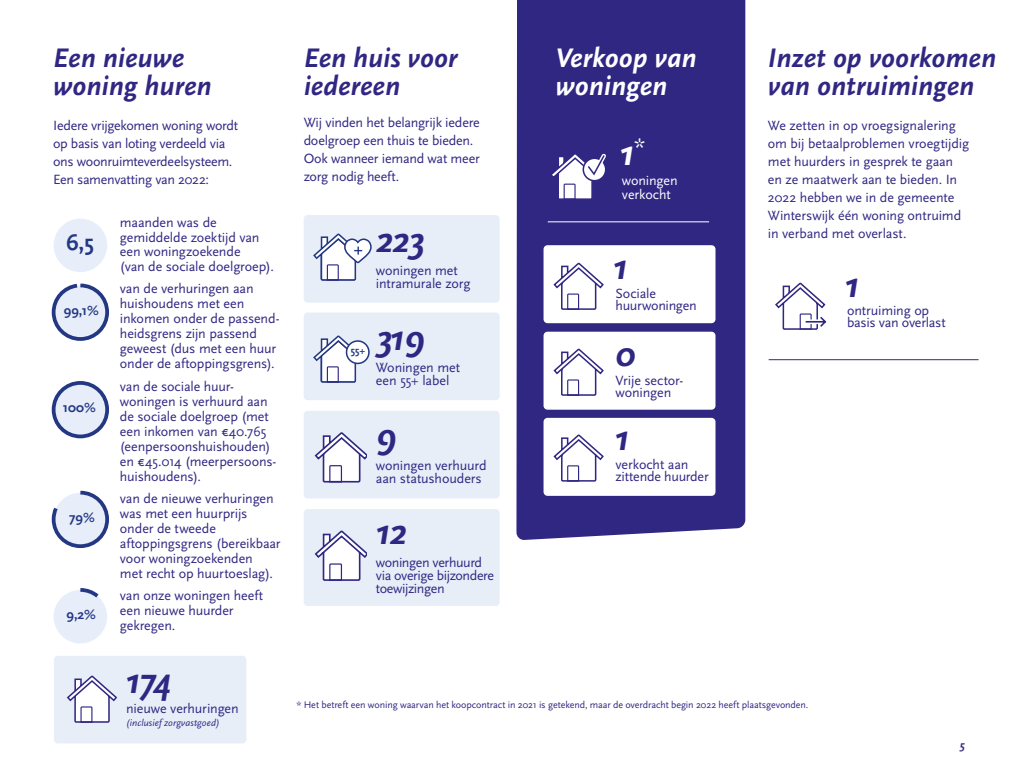
<style>
.page{position:relative;width:1024px;height:768px;background:#fff}
.page>*{position:absolute;margin:0;border:0;box-sizing:border-box;transform-origin:0 0}
.t1{font:italic 700 38px "Scala Sans Pro";letter-spacing:-.005em;color:#302783}
.t2{font:italic 700 38px "Scala Sans Pro";color:#fff}
.t3{font:italic 700 28px/28px "Scala Sans Pro";color:#302783}
.t4{font:italic 700 28px/28px "Scala Sans Pro";color:#fff}
.t5{font:700 23px "Scala Sans Pro";color:#233783}
.t6{font:14px/15px "Scala Sans Pro";letter-spacing:-.01em;color:#302783}
.t7{font:14px/13px "Scala Sans Pro";letter-spacing:-.03em;color:#302783}
.t8{font:14px/14px "Scala Sans Pro";letter-spacing:-.01em;color:#fff}
.t9{font:700 13.8px "Scala Sans Pro";color:#233783}
.t10{font:italic 700 12px "Scala Sans Pro";color:#302783}
.t11{font:700 10.5px "Scala Sans Pro";color:#233783}
.t12{font:10px "Scala Sans Pro";letter-spacing:-.01em;color:#302783}
.t13{font:italic 10px "Scala Sans Pro";letter-spacing:.005em;color:#302783}
</style>
<div class="page">
<div style="left:516px;top:0;width:229px;height:540px;background:#302783"></div>
<hr style="left:548px;top:221px;width:161px;height:1px;background:#fff">
<div style="left:544px;top:245px;width:172px;height:78px;background:#fff;border-radius:4px"></div>
<div style="left:544px;top:332px;width:172px;height:78px;background:#fff;border-radius:4px"></div>
<svg style="left:553px;top:262px;width:51px;height:48px"></svg>
<svg style="left:553px;top:348px;width:51px;height:48px"></svg>
<div style="left:544px;top:418px;width:172px;height:78px;background:#fff;border-radius:4px"></div>
<svg style="left:553px;top:434px;width:51px;height:48px"></svg>
<svg style="left:549px;top:150px;width:61px;height:51px"></svg>
<hr style="left:769px;top:359px;width:210px;height:1px;background:#302783">
<div style="left:54px;top:656px;width:192px;height:87px;background:#e8eef8;border-radius:4px"></div>
<svg style="left:67px;top:675px;width:50px;height:48px"></svg>
<div style="left:54px;top:219px;width:53px;height:53px;background:#e7eef9;border-radius:50%"></div>
<svg style="left:51px;top:283px;width:58px;height:58px"></svg>
<div style="left:54px;top:383px;width:53px;height:53px;background:#e7eef9;border-radius:50%"></div>
<div style="left:52px;top:381px;width:57px;height:57px;border:4px solid #233783;border-radius:50%"></div>
<svg style="left:51px;top:490px;width:58px;height:59px"></svg>
<div style="left:304px;top:215px;width:196px;height:88px;background:#e8eef8;border-radius:4px"></div>
<div style="left:304px;top:313px;width:196px;height:87px;background:#e8eef8;border-radius:4px"></div>
<svg style="left:313px;top:233px;width:59px;height:48px"></svg>
<svg style="left:313px;top:335px;width:52px;height:48px"></svg>
<div style="left:347px;top:341px;width:22px;height:22px;background:#fff;border-radius:50%"></div>
<div style="left:346px;top:340px;width:24px;height:24px;border:2px solid #233783;border-radius:50%"></div>
<div style="left:304px;top:411px;width:196px;height:87px;background:#e8eef8;border-radius:4px"></div>
<svg style="left:314px;top:432px;width:53px;height:51px"></svg>
<div style="left:304px;top:509px;width:196px;height:97px;background:#e8eef8;border-radius:4px"></div>
<svg style="left:314px;top:530px;width:53px;height:51px"></svg>
<svg style="left:775px;top:282px;width:52px;height:48px"></svg>
<div style="left:54px;top:590px;width:53px;height:53px;background:#e7eef9;border-radius:50%"></div>
<svg style="left:80px;top:588px;width:19px;height:10px"></svg>
<h2 class="t3" style="left:53px;top:44px;width:160px">Een nieuwe woning huren</h2>
<p class="t6" style="left:53px;top:116px;width:186px;line-height:18px">Iedere vrijgekomen woning wordt op basis van loting verdeeld via ons woonruimteverdeelsysteem.<br>Een samenvatting van 2022:</p>
<h3 class="t5" style="left:66px;top:229px;width:29px">6,5</h3>
<p class="t9" style="left:64px;top:303px;width:37px">99,1%</p>
<p class="t9" style="left:63px;top:400px;width:34px">100%</p>
<p class="t9" style="left:69px;top:510px;width:27px">79%</p>
<p class="t9" style="left:66px;top:607px;width:31px">9,2%</p>
<p class="t6" style="left:120px;top:215px;width:155px">maanden was de gemiddelde zoektijd van een woningzoekende<br>(van de sociale doelgroep).</p>
<p class="t6" style="left:120px;top:281px;width:161px">van de verhuringen aan huishoudens met een inkomen onder de passend&shy;heidsgrens zijn passend geweest (dus met een huur onder de aftoppingsgrens).</p>
<p class="t6" style="left:120px;top:379px;width:158px">van de sociale huur&shy;woningen is verhuurd aan de sociale doelgroep (met een inkomen van €40.765 (eenpersoonshuishouden) en €45.014 (meerpersoons&shy;huishoudens).</p>
<p class="t6" style="left:120px;top:491px;width:162px">van de nieuwe verhuringen was met een huurprijs onder de tweede aftoppingsgrens (bereikbaar voor woningzoekenden<br>met recht op huurtoeslag).</p>
<p class="t6" style="left:120px;top:588px;width:145px">van onze woningen heeft een nieuwe huurder gekregen.</p>
<h2 class="t3" style="left:304px;top:44px;width:155px">Een huis voor iedereen</h2>
<p class="t6" style="left:304px;top:113px;width:178px;line-height:18px">Wij vinden het belangrijk iedere doelgroep een thuis te bieden.<br>Ook wanneer iemand wat meer zorg nodig heeft.</p>
<h1 class="t1" style="left:376px;top:218px;width:49px">223</h1>
<p class="t6" style="left:376px;top:264px;width:96px;line-height:13px">woningen met intramurale zorg</p>
<p class="t11" style="left:351px;top:345px;width:16px">55+</p>
<h1 class="t1" style="left:376px;top:316px;width:51px">319</h1>
<p class="t6" style="left:376px;top:361px;width:86px;line-height:13px">Woningen met een 55+ label</p>
<h1 class="t1" style="left:376px;top:414px;width:22px">9</h1>
<p class="t6" style="left:376px;top:459px;width:112px;line-height:13px">woningen verhuurd aan statushouders</p>
<h1 class="t1" style="left:376px;top:510px;width:32px">12</h1>
<p class="t7" style="left:376px;top:556px;width:120px">woningen verhuurd via overige bijzondere toewijzingen</p>
<h2 class="t4" style="left:555px;top:44px;width:143px">Verkoop van woningen</h2>
<h1 class="t2" style="left:620px;top:131px;width:26px">1<sup>*</sup></h1>
<p class="t8" style="left:622px;top:173px;width:57px">woningen verkocht</p>
<h1 class="t1" style="left:614px;top:245px;width:15px">1</h1>
<p class="t6" style="left:616px;top:288px;width:83px;line-height:12px">Sociale huurwoningen</p>
<h1 class="t1" style="left:616px;top:331px;width:22px">0</h1>
<p class="t6" style="left:616px;top:374px;width:69px;line-height:12px">Vrije sector&shy;woningen</p>
<h1 class="t1" style="left:616px;top:416px;width:15px">1</h1>
<p class="t6" style="left:616px;top:459px;width:95px;line-height:12px">verkocht aan zittende huurder</p>
<h2 class="t3" style="left:768px;top:44px;width:230px">Inzet op voorkomen van ontruimingen</h2>
<p class="t6" style="left:768px;top:116px;width:203px;line-height:18px">We zetten in op vroegsignalering om bij betaalproblemen vroegtijdig met huurders in gesprek te gaan en ze maatwerk aan te bieden. In<br>2022 hebben we in de gemeente<br>Winterswijk één woning ontruimd in verband met overlast.</p>
<h1 class="t1" style="left:846px;top:263px;width:15px">1</h1>
<p class="t6" style="left:847px;top:305px;width:100px;line-height:12px">ontruiming op basis van overlast</p>
<h1 class="t1" style="left:127px;top:659px;width:46px">174</h1>
<p class="t6" style="left:126px;top:701px;width:114px">nieuwe verhuringen</p>
<p class="t13" style="left:126px;top:717px;width:95px">(inclusief zorgvastgoed)</p>
<p class="t12" style="left:296px;top:699px;width:514px">* Het betreft een woning waarvan het koopcontract in 2021 is getekend, maar de overdracht begin 2022 heeft plaatsgevonden.</p>
<p class="t10" style="left:960px;top:738px;width:6px">5</p>
</div>
